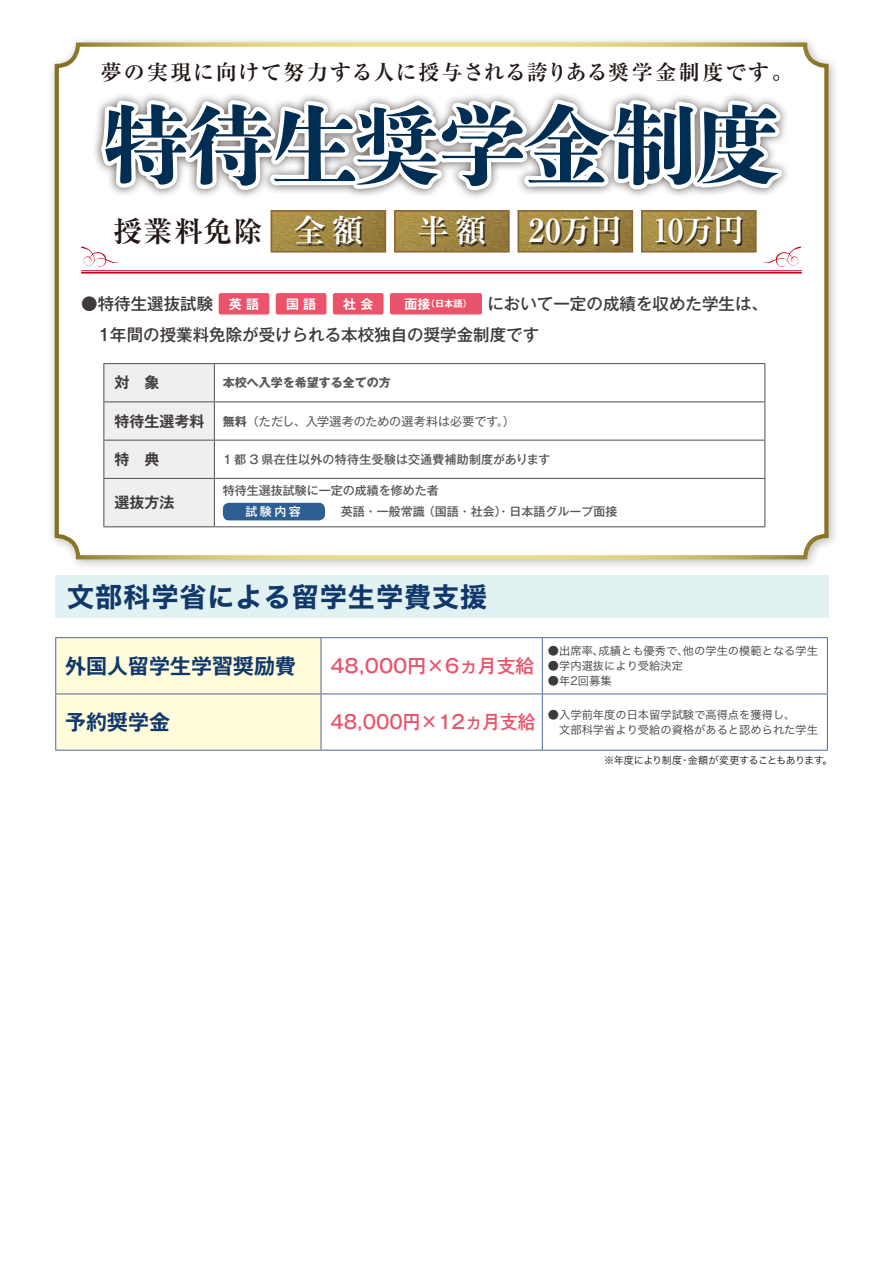
<style>
.page{position:relative;width:893px;height:1263px;background:#fff}
.page>*{position:absolute;margin:0;border:0;box-sizing:border-box;transform-origin:0 0}
.t1{font:87px "Shuei Shogo M Std H";letter-spacing:-.03em;color:#002d52}
.t2{font:700 31.65px "Ryumin Pro";letter-spacing:-.04em;color:#fff}
.t3{font:700 28.8px "Ryumin Pro";letter-spacing:.04em;color:#221815}
.t4{font:27px "Hira Kaku Std W7";letter-spacing:.04em;color:#10386b}
.t5{font:700 21px "Ryumin Pro";letter-spacing:.075em;color:#221815}
.t6{font:700 21px "Gothic MB101 Pro De";color:#10386b}
.t7{font:500 18.75px "Gothic MB101 Pro";color:#e9546b;scale:.94 1}
.t8{font:500 18.75px "Gothic MB101 Pro";color:#e9546b}
.t9{font:500 16.5px/30.6px "Gothic MB101 Pro";color:#3e3a39}
.t10{font:700 15px "Gothic MB101 Pr 5 De";color:#3e3a39}
.t11{font:700 12.9px "Gothic MB101 Pro De";color:#fff}
.t12{font:500 12px "Gothic MB101 Pr 5";color:#595757}
.t13{font:12px "Gothic MB101 Pr 5";letter-spacing:.005em;color:#595757}
.t14{font:700 12px "Gothic MB101 Pr 5";color:#595757}
.t15{font:500 12px "Gothic MB101 Pro";color:#fff}
.t16{font:11.25px/15px "Hira Kaku Pro W3";color:#3e3a39}
.t17{font:10.05px "Hira Kaku Pro W3";letter-spacing:-.045em;color:#221815}
.s1{font-size:31.65px;color:#fff}
.s2{font-family:"Gothic MB101 Pro De";font-weight:700;font-size:12.9px;color:#fff}
.s3{font-family:"Gothic MB101 Pr 5 De";font-weight:700;font-size:15px;color:#3e3a39}
.s4{font-weight:700}
</style>
<div class="page">
<div style="left:47px;top:35px;width:793px;height:535px;background:#221815;opacity:.3"></div>
<div style="left:57px;top:45px;width:769px;height:512px;background:#fff;border-radius:21px"></div>
<div style="left:55px;top:43px;width:773px;height:516px;border:4px solid #fff;border-radius:21px"></div>
<div style="left:56px;top:638px;width:265px;height:112px;background:#fffcdb"></div>
<svg style="left:322px;top:638px;width:505px;height:112px"></svg>
<hr style="left:55px;top:637px;width:266px;height:1px;background:#4d66a2">
<hr style="left:55px;top:638px;width:1px;height:55px;background:#4d66a2">
<hr style="left:321px;top:637px;width:221px;height:1px;background:#4d66a2">
<hr style="left:321px;top:638px;width:1px;height:55px;background:#4d66a2">
<hr style="left:542px;top:637px;width:286px;height:1px;background:#4d66a2">
<hr style="left:542px;top:638px;width:1px;height:55px;background:#4d66a2">
<hr style="left:827px;top:638px;width:1px;height:55px;background:#4d66a2">
<hr style="left:55px;top:693px;width:266px;height:1px;background:#4d66a2">
<hr style="left:55px;top:694px;width:1px;height:56px;background:#4d66a2">
<hr style="left:321px;top:693px;width:221px;height:1px;background:#4d66a2">
<hr style="left:321px;top:694px;width:1px;height:56px;background:#4d66a2">
<hr style="left:542px;top:693px;width:286px;height:1px;background:#4d66a2">
<hr style="left:542px;top:694px;width:1px;height:56px;background:#4d66a2">
<hr style="left:827px;top:694px;width:1px;height:56px;background:#4d66a2">
<hr style="left:55px;top:750px;width:266px;height:1px;background:#4d66a2">
<hr style="left:321px;top:750px;width:221px;height:1px;background:#4d66a2">
<hr style="left:542px;top:750px;width:286px;height:1px;background:#4d66a2">
<div style="left:55px;top:575px;width:773px;height:43px;background:#e2f2f3"></div>
<svg style="left:270px;top:210px;width:117px;height:43px;background:#9f8546"></svg>
<div style="left:296px;top:217px;width:67px;height:29px;background:#221815;opacity:.75"></div>
<svg style="left:394px;top:210px;width:116px;height:43px;background:#9e8344"></svg>
<div style="left:420px;top:217px;width:67px;height:29px;background:#221815;opacity:.75"></div>
<svg style="left:517px;top:210px;width:117px;height:43px;background:#9f8547"></svg>
<div style="left:531px;top:218px;width:90px;height:28px;background:#221815;opacity:.75"></div>
<svg style="left:641px;top:210px;width:116px;height:43px;background:#9e8344"></svg>
<div style="left:657px;top:218px;width:86px;height:28px;background:#221815;opacity:.75"></div>
<div style="left:219px;top:293px;width:50px;height:21px;background:#e9546b;border-radius:2px"></div>
<div style="left:276px;top:293px;width:50px;height:21px;background:#e9546b;border-radius:2px"></div>
<div style="left:333px;top:293px;width:51px;height:21px;background:#e9546b;border-radius:2px"></div>
<div style="left:390px;top:293px;width:92px;height:21px;background:#e9546b;border-radius:2px"></div>
<svg style="left:95px;top:94px;width:691px;height:100px"></svg>
<svg style="left:763px;top:247px;width:38px;height:20px"></svg>
<svg style="left:81px;top:247px;width:38px;height:20px"></svg>
<hr style="left:81px;top:272px;width:721px;height:2px;background:#bf0017">
<hr style="left:81px;top:270px;width:721px;height:1px;background:#bf0017">
<div style="left:104px;top:364px;width:110px;height:162px;background:#efefef"></div>
<hr style="left:103px;top:363px;width:111px;height:1px;background:#595757">
<hr style="left:103px;top:364px;width:1px;height:37px;background:#595757">
<hr style="left:214px;top:363px;width:551px;height:1px;background:#595757">
<hr style="left:214px;top:364px;width:1px;height:37px;background:#595757">
<hr style="left:764px;top:364px;width:1px;height:37px;background:#595757">
<hr style="left:103px;top:401px;width:111px;height:1px;background:#595757">
<hr style="left:103px;top:402px;width:1px;height:38px;background:#595757">
<hr style="left:214px;top:401px;width:551px;height:1px;background:#595757">
<hr style="left:214px;top:402px;width:1px;height:38px;background:#595757">
<hr style="left:764px;top:402px;width:1px;height:38px;background:#595757">
<hr style="left:103px;top:440px;width:111px;height:1px;background:#595757">
<hr style="left:103px;top:441px;width:1px;height:37px;background:#595757">
<hr style="left:214px;top:440px;width:551px;height:1px;background:#595757">
<hr style="left:214px;top:441px;width:1px;height:37px;background:#595757">
<hr style="left:764px;top:441px;width:1px;height:37px;background:#595757">
<hr style="left:103px;top:478px;width:111px;height:1px;background:#595757">
<hr style="left:103px;top:479px;width:1px;height:47px;background:#595757">
<hr style="left:214px;top:478px;width:551px;height:1px;background:#595757">
<hr style="left:214px;top:479px;width:1px;height:47px;background:#595757">
<hr style="left:764px;top:479px;width:1px;height:47px;background:#595757">
<hr style="left:103px;top:526px;width:111px;height:1px;background:#595757">
<hr style="left:214px;top:526px;width:551px;height:1px;background:#595757">
<div style="left:223px;top:503px;width:102px;height:17px;background:#2d5f92;border-radius:6px"></div>
<h3 class="t5" style="left:101px;top:55px;width:693px">夢の実現に向けて努力する人に授与される誇りある奨学金制度です。</h3>
<h1 class="t1" style="left:102px;top:83px;width:680px">特待生奨学金制度</h1>
<h3 class="t3" style="left:114px;top:209px;width:251px">授業料免除 <span class="s1">全額</span></h3>
<h2 class="t2" style="left:417px;top:205px;width:71px">半額</h2>
<h2 class="t2" style="left:529px;top:205px;width:217px">20万円 10万円</h2>
<h3 class="t9" style="left:81px;top:286px;width:688px;text-indent:323px"><span class="s2">面接</span><sup>（日本語）</sup> において一定の成績を収めた学生は、　1年間の授業料免除が受けられる本校独自の奨学金制度です</h3>
<h3 class="t9" style="left:81px;top:286px;width:179px">●特待生選抜試験 <span class="s2">英 語</span></h3>
<p class="t11" style="left:286px;top:293px;width:32px">国 語</p>
<p class="t11" style="left:343px;top:293px;width:32px">社 会</p>
<h3 class="t10" style="left:114px;top:370px;width:46px">対　象</h3>
<p class="t14" style="left:223px;top:373px;width:169px">本校へ入学を希望する全ての方</p>
<p class="t13" style="left:114px;top:411px;width:402px"><span class="s3">特待生選考料</span> <span class="s4">無料</span>（ただし、入学選考のための選考料は必要です。）</p>
<h3 class="t10" style="left:114px;top:447px;width:46px">特　典</h3>
<p class="t12" style="left:223px;top:449px;width:329px">1 都 3 県在住以外の特待生受験は交通費補助制度があります</p>
<h3 class="t10" style="left:114px;top:490px;width:61px">選抜方法</h3>
<p class="t12" style="left:223px;top:481px;width:217px">特待生選抜試験に一定の成績を修めた者</p>
<p class="t15" style="left:246px;top:502px;width:57px">試験内容</p>
<p class="t12" style="left:329px;top:502px;width:290px">　英語・一般常識 （国語・社会）・日本語グループ面接</p>
<h3 class="t4" style="left:67px;top:576px;width:422px">文部科学省による留学生学費支援</h3>
<h3 class="t6" style="left:65px;top:648px;width:232px">外国人留学生学習奨励費</h3>
<h3 class="t8" style="left:330px;top:650px;width:205px">48,000円×6ヵ月支給</h3>
<p class="t16" style="left:548px;top:642px;width:272px">●出席率、成績とも優秀で、他の学生の模範となる学生</p>
<p class="t16" style="left:548px;top:657px;width:137px">●学内選抜により受給決定</p>
<p class="t16" style="left:548px;top:672px;width:65px">●年2回募集</p>
<h3 class="t6" style="left:65px;top:705px;width:106px">予約奨学金</h3>
<h3 class="t7" style="left:330px;top:706px;width:220px">48,000円×12ヵ月支給</h3>
<p class="t16" style="left:548px;top:706px;width:272px">●入学前年度の日本留学試験で高得点を獲得し、<br>　文部科学省より受給の資格があると認められた学生</p>
<p class="t17" style="left:604px;top:751px;width:230px">※年度により制度・金額が変更することもあります。</p>
</div>
